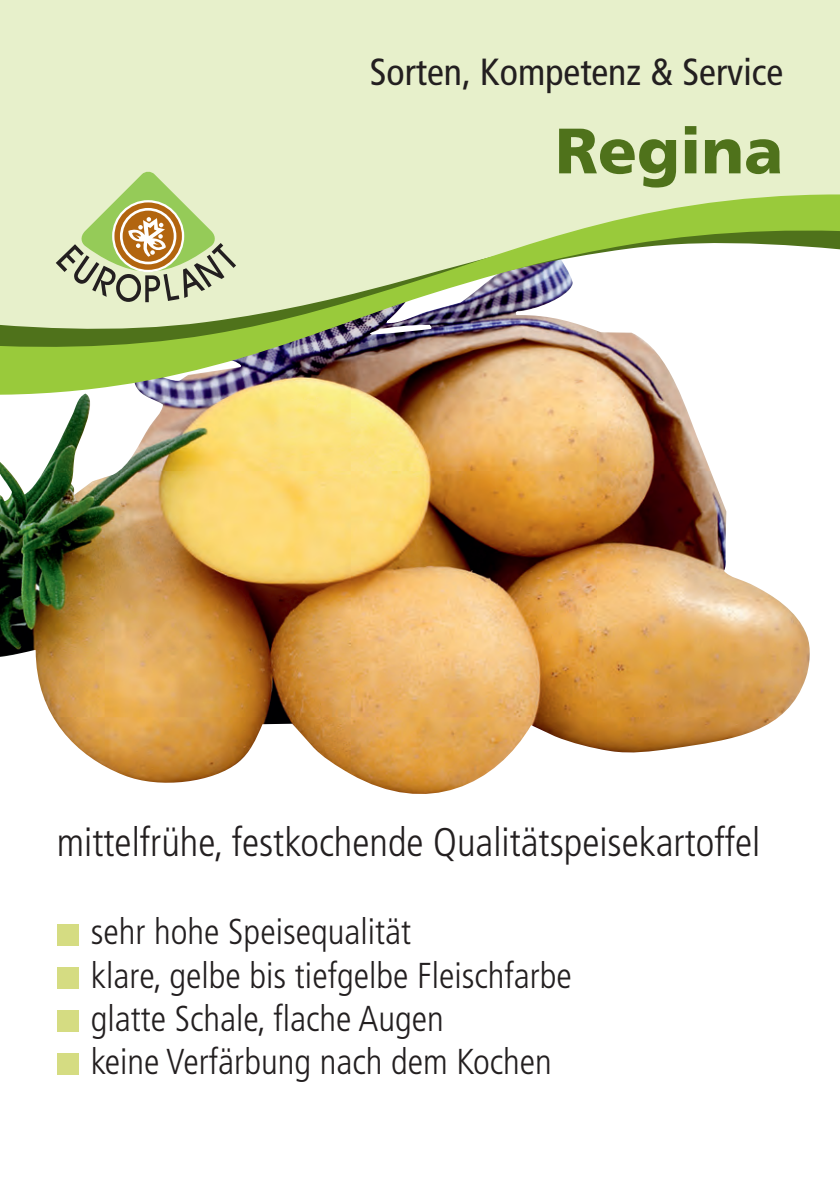
<style>
.page{position:relative;width:840px;height:1191px;background:#fff}
.page>*{position:absolute;margin:0;border:0;box-sizing:border-box;transform-origin:0 0}
.t1{font:900 64px "Frutiger";color:#4f721b}
.t2{font:300 condensed 40px "Frutiger";color:#231f20}
.t3{font:condensed 37.8px "Frutiger";color:#231f20}
.t4{font:300 condensed 36px/43.2px "Frutiger";color:#231f20}
</style>
<div class="page">
<img style="left:0;top:399px;width:810px;height:395px">
<div style="left:0;top:0;width:839px;height:181px;background:#e7f0cb"></div>
<img style="left:0;top:181px;width:839px;height:218px">
<svg style="left:56px;top:171px;width:180px;height:131px;background:#c5cb99"></svg>
<div style="left:57px;top:924px;width:21px;height:22px;background:#d5dc82"></div>
<div style="left:57px;top:967px;width:21px;height:22px;background:#d5dc82"></div>
<div style="left:57px;top:1010px;width:21px;height:22px;background:#d5dc82"></div>
<div style="left:57px;top:1053px;width:21px;height:22px;background:#d5dc82"></div>
<p class="t3" style="left:369px;top:50px;width:415px">Sorten, Kompetenz &amp; Service</p>
<h1 class="t1" style="left:555px;top:112px;width:229px">Regina</h1>
<p class="t2" style="left:57px;top:820px;width:704px">mittelfrühe, festkochende Qualitätspeisekartoffel</p>
<p class="t4" style="left:91px;top:910px;width:482px">sehr hohe Speisequalität<br>klare, gelbe bis tiefgelbe Fleischfarbe glatte Schale, flache Augen<br>keine Verfärbung nach dem Kochen</p>
</div>
